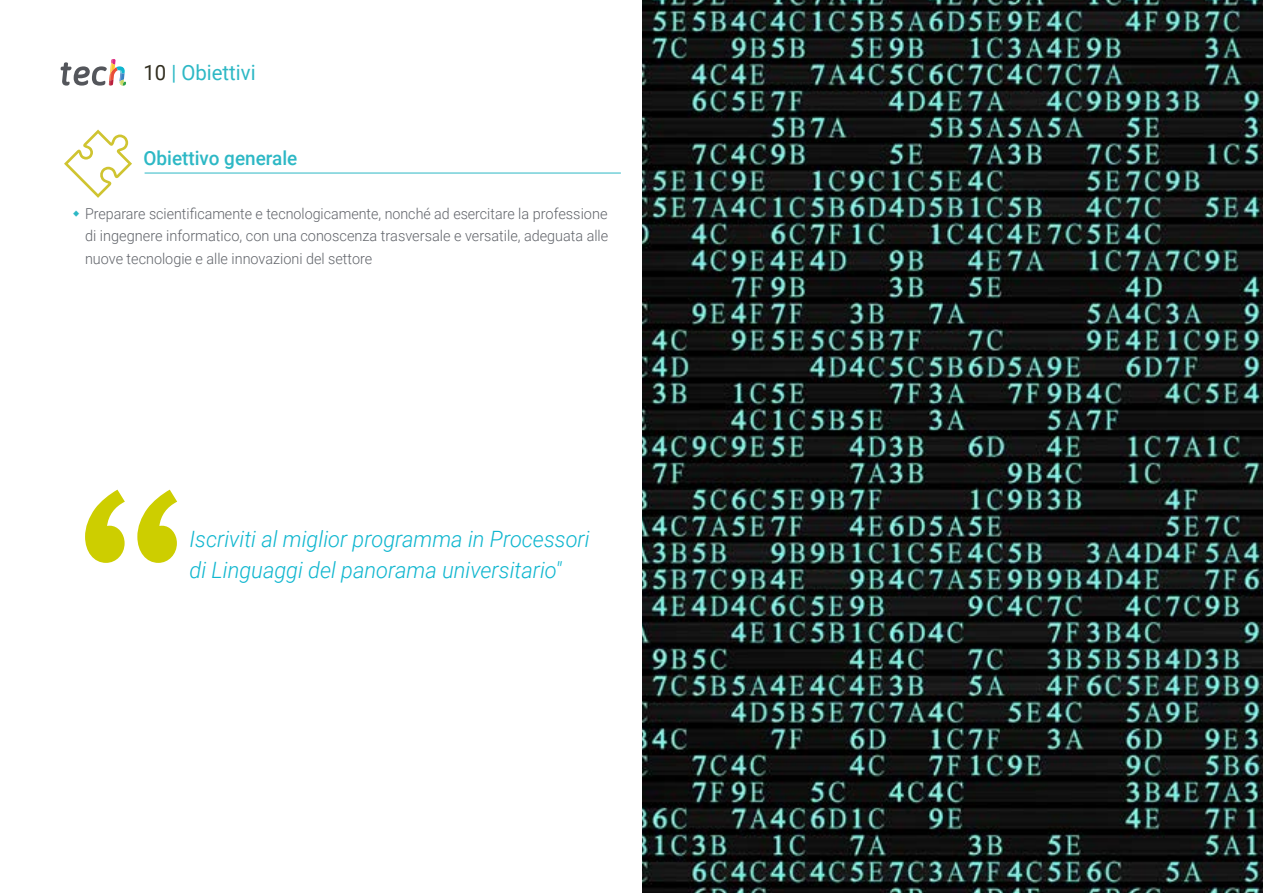
<style>
.page{position:relative;width:1263px;height:893px;background:#fff}
.page>*{position:absolute;margin:0;border:0;box-sizing:border-box;transform-origin:0 0}
.t1{font:italic 300 22.5px/31.5px "Roboto";color:#0fb6cf}
.t2{font:21px "Roboto";color:#2db8c5}
.t3{font:500 19.5px "Roboto";color:#2db8c5}
.t4{font:300 15px/22.5px "Roboto";color:#61646a;text-align:justify;scale:.95 1}
.s1{color:#312e20}
</style>
<div class="page">
<hr style="left:145px;top:173px;width:476px;height:1px;background:#2db8c5">
<svg style="left:64px;top:130px;width:68px;height:68px"></svg>
<img style="left:642px;top:0;width:621px;height:893px">
<svg style="left:61px;top:59px;width:65px;height:27px"></svg>
<svg style="left:85px;top:490px;width:92px;height:73px"></svg>
<h2 class="t2" style="left:144px;top:57px;width:114px"><span class="s1">10</span> | Obiettivi</h2>
<h3 class="t3" style="left:144px;top:144px;width:155px">Obiettivo generale</h3>
<p class="t4" style="left:85px;top:201px;width:552px">Preparare scientificamente e tecnologicamente, nonché ad esercitare la professione di ingegnere informatico, con una conoscenza trasversale e versatile, adeguata alle nuove tecnologie e alle innovazioni del settore</p>
<h1 class="t1" style="left:190px;top:522px;width:402px">Iscriviti al miglior programma in Processori di Linguaggi del panorama universitario"</h1>
</div>
